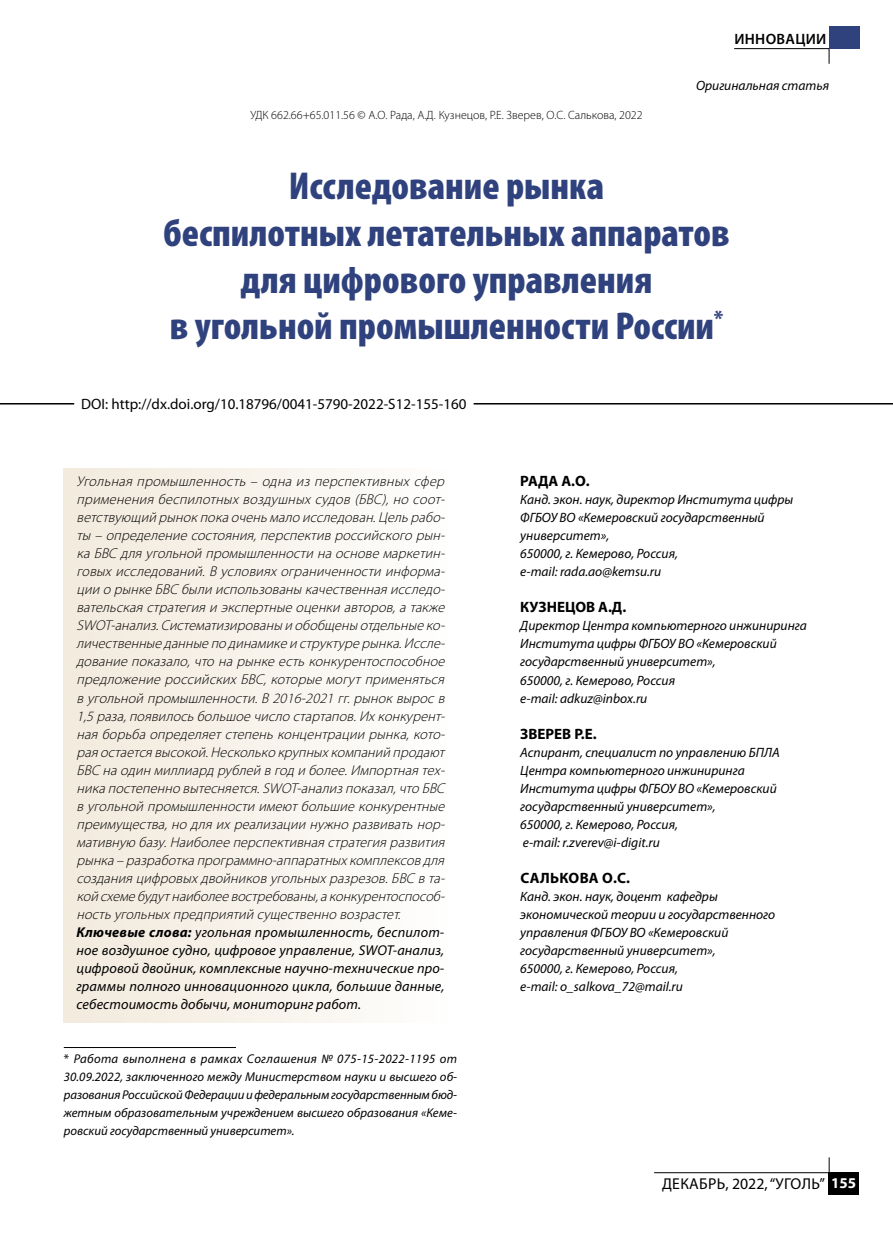
<style>
.page{position:relative;width:893px;height:1234px;background:#fff}
.page>*{position:absolute;margin:0;border:0;box-sizing:border-box;transform-origin:0 0}
.t1{font:900 condensed 39px/46.8px "Myriad Pro";color:#2f427d;text-align:center}
.t2{font:15.75px "Myriad Pro";letter-spacing:.01em;color:#000}
.t3{font:15px "Myriad Pro";color:#000}
.t4{font:700 15px "Myriad Pro";color:#000}
.t5{font:600 15px "Myriad Pro";color:#000}
.t6{font:italic 300 14.25px/18px "Myriad Pro";color:#000}
.t7{font:italic 13.5px/18px "Myriad Pro";color:#000}
.t8{font:italic 12.75px/18px "Myriad Pro";color:#000;text-align:justify}
.t9{font:300 12px "Myriad Pro";color:#000}
.s1{font-weight:700}
.s2{font-weight:400}
.s3{font-style:normal}
.s4{font-weight:700;font-size:15px;color:#fff}
</style>
<div class="page">
<div style="left:64px;top:468px;width:393px;height:554px;background:linear-gradient(to right,#f2e9db,#fffefd)"></div>
<div style="left:829px;top:1171px;width:30px;height:23px;background:#000"></div>
<hr style="left:654px;top:1171px;width:175px;height:1px;background:#000">
<svg style="left:829px;top:1157px;width:1px;height:15px"></svg>
<hr style="left:734px;top:48px;width:95px;height:1px;background:#000">
<svg style="left:829px;top:49px;width:1px;height:15px"></svg>
<div style="left:829px;top:27px;width:31px;height:22px;background:#2f427d"></div>
<hr style="left:0;top:403px;width:74px;height:1px;background:#000">
<hr style="left:474px;top:403px;width:419px;height:1px;background:#000">
<hr style="left:64px;top:1046px;width:172px;height:1px;background:#000">
<p class="t5" style="left:734px;top:30px;width:11px">инновации</p>
<p class="t9" style="left:250px;top:108px;width:394px">УДК 662.66+65.011.56 © А.О. Рада, А.Д. Кузнецов, Р.Е. Зверев, О.С. Салькова, 2022</p>
<p class="t7" style="left:696px;top:76px;width:135px">Оригинальная статья</p>
<h1 class="t1" style="left:163px;top:163px;width:568px">Исследование рынка<br>беспилотных летательных аппаратов для цифрового управления<br>в угольной промышленности России<sup>*</sup></h1>
<p class="t3" style="left:81px;top:395px;width:387px">DOI: http://dx.doi.org/10.18796/0041-5790-2022-S12-155-160</p>
<p class="t6" style="left:76px;top:472px;width:373px">Угольная промышленность – одна изперспективныхсфер применения беспилотныхвоздушныхсудов (БВС),но соот&shy;ветствующий рынокпокаоченьмало исследован.Цельрабо&shy;ты – определение состояния,перспективроссийского рын&shy;каБВС дляугольной промышленности наоснове маркетин&shy;говыхисследований.В условияхограниченности информа&shy;ции о рынке БВС были использованы качественнаяисследо&shy;вательскаястратегияи экспертные оценки авторов,атакже SWOT-анализ.Систематизированы и обобщены отдельныеко&shy;личественныеданныепо динамикеи структурерынка.Иссле&shy;дование показало,что нарынке естьконкурентоспособное предложение российскихБВС,которые могутприменяться вугольной промышленности.В 2016-2021 гг.рыноквыросв 1,5 раза,появилосьбольшое число стартапов.Ихконкурент&shy;наяборьбаопределяетстепеньконцентрации рынка,кото&shy;раяостаетсявысокой.Несколько крупныхкомпаний продают БВС наодин миллиард рублей вгод и более.Импортнаятех&shy;никапостепенно вытесняется.SWOT-анализпоказал,что БВС вугольной промышленности имеютбольшие конкурентные преимущества,но дляихреализации нужно развиватьнор&shy;мативную базу.Наиболее перспективнаястратегияразвития рынка– разработкапрограммно-аппаратныхкомплексовдля созданияцифровыхдвойниковугольныхразрезов.БВС вта&shy;кой схемебудутнаиболеевостребованы,аконкурентоспособ&shy;ностьугольныхпредприятий существенно возрастет.<br><span class="s1">Ключевые слова:</span> <span class="s2">угольная промышленность, беспилот&shy;ное воздушное судно, цифровое управление, SWOT-анализ, цифровой двойник, комплексные научно-технические про&shy;граммы полного инновационного цикла, большие данные, себестоимость добычи, мониторинг работ.</span></p>
<p class="t8" style="left:64px;top:1049px;width:395px"><span class="s3">*</span> Работа выполнена в рамках соглашения № 075-15-2022-1195 от 30.09.2022, заключенного между Министерством науки и высшего об&shy;разования Российской Федерации и федеральным государственным бюд&shy;жетным образовательным учреждением высшего образования «Кеме&shy;ровский государственный университет».</p>
<p class="t4" style="left:520px;top:471px;width:71px">РАДА А.О.</p>
<p class="t7" style="left:520px;top:490px;width:275px">Канд. экон. наук, директор Института цифры<br>ФГБОУ ВО «Кемеровский государственный университет»,<br>650000, г. Кемерово, Россия,<br>e-mail: rada.ao@kemsu.ru</p>
<p class="t4" style="left:520px;top:597px;width:108px">КУЗНЕЦОВ А.Д.</p>
<p class="t7" style="left:520px;top:616px;width:288px">Директор Центра компьютерного инжиниринга Института цифры ФГБОУ ВО «Кемеровский государственный университет»,<br>650000, г. Кемерово, Россия<br>e-mail: adkuz@inbox.ru</p>
<p class="t4" style="left:520px;top:723px;width:78px">ЗВЕРЕВ Р.Е.</p>
<p class="t7" style="left:520px;top:742px;width:261px">Аспирант, специалист по управлению БПЛА Центра компьютерного инжиниринга Института цифры ФГБОУ ВО «Кемеровский государственный университет»,<br>650000, г. Кемерово, Россия,<br>e-mail: r.zverev@i-digit.ru</p>
<p class="t4" style="left:520px;top:867px;width:21px">Салькова</p>
<p class="t4" style="left:602px;top:867px;width:29px">О.С.</p>
<p class="t7" style="left:520px;top:886px;width:256px">Канд. экон. наук, доцент кафедры экономической теории и государственного управления ФГБОУ ВО «Кемеровский государственный университет»,<br>650000, г. Кемерово, Россия,<br>e-mail: o_salkova_72@mail.ru</p>
<p class="t2" style="left:662px;top:1173px;width:20px">декабрь</p>
<p class="t2" style="left:725px;top:1173px;width:132px">, 2022, “УГОЛЬ” <span class="s4">155</span></p>
</div>
